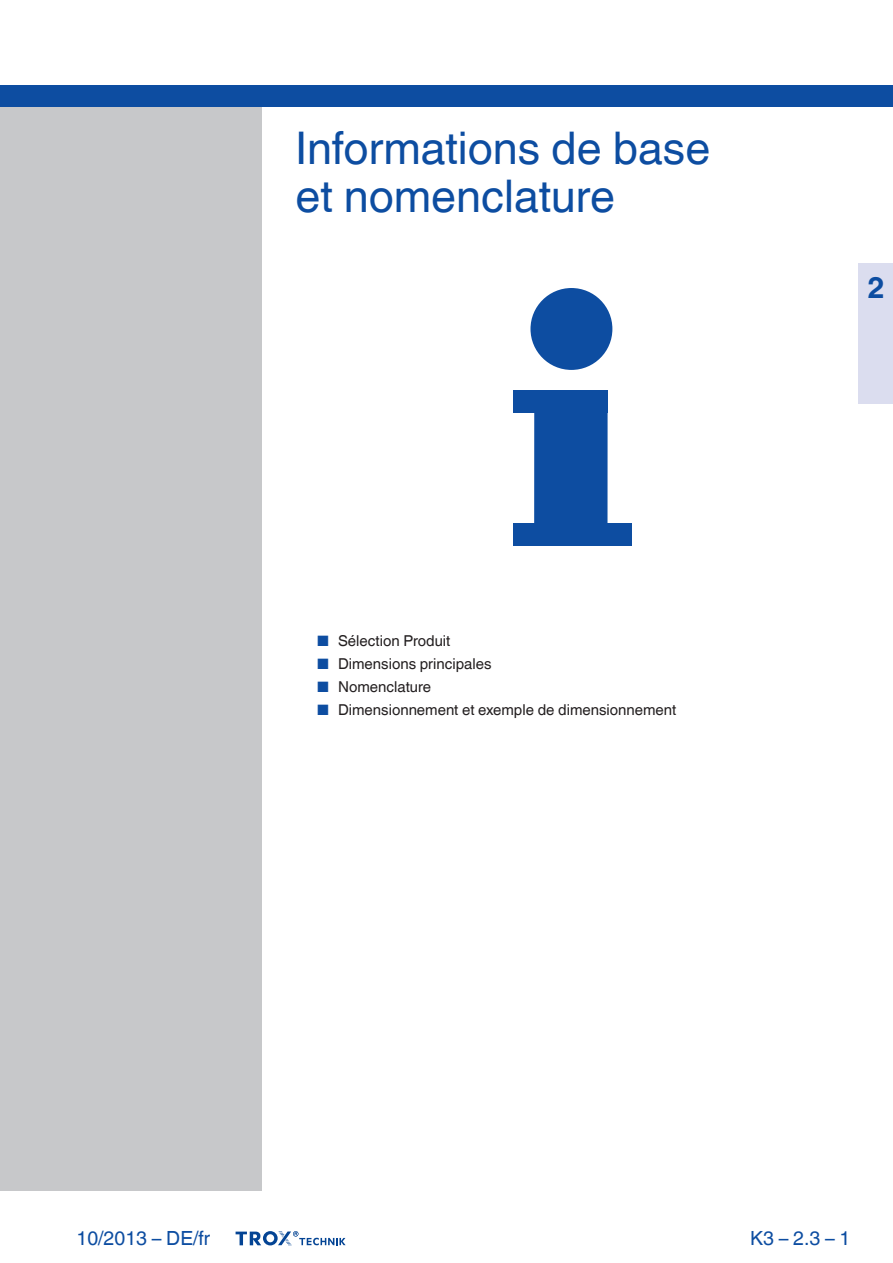
<style>
.page{position:relative;width:893px;height:1263px;background:#fff}
.page>*{position:absolute;margin:0;border:0;box-sizing:border-box;transform-origin:0 0}
.t1{font:45px/48px "TROX Helvetica";color:#0d4da1}
.t2{font:700 30px "TROX Helvetica";color:#0d4da1}
.t3{font:19.5px "TROX Helvetica";color:#0d4da1}
.t4{font:15px "TROX Helvetica";color:#231f20}
.s1{color:#0d4da1}
</style>
<div class="page">
<div style="left:0;top:106px;width:261px;height:1084px;background:#c7c8ca"></div>
<div style="left:0;top:85px;width:893px;height:21px;background:#0d4da1"></div>
<div style="left:534px;top:413px;width:74px;height:110px;background:#0d4da1"></div>
<div style="left:513px;top:390px;width:95px;height:23px;background:#0d4da1"></div>
<div style="left:530px;top:288px;width:82px;height:82px;background:#0d4da1;border-radius:50%"></div>
<div style="left:513px;top:523px;width:118px;height:23px;background:#0d4da1"></div>
<div style="left:859px;top:264px;width:34px;height:140px;background:#dbddef"></div>
<svg style="left:236px;top:1231px;width:110px;height:15px"></svg>
<h1 class="t1" style="left:296px;top:125px;width:416px">Informations de base et nomenclature</h1>
<p class="t4" style="left:317px;top:632px;width:135px"><span class="s1">■</span> Sélection Produit</p>
<p class="t4" style="left:317px;top:655px;width:176px"><span class="s1">■</span> Dimensions principales</p>
<p class="t4" style="left:317px;top:678px;width:116px"><span class="s1">■</span> Nomenclature</p>
<p class="t4" style="left:317px;top:700px;width:361px"><span class="s1">■</span> Dimensionnement et exemple de dimensionnement</p>
<h2 class="t2" style="left:867px;top:270px;width:19px">2</h2>
<h3 class="t3" style="left:77px;top:1227px;width:135px">10/2013 – DE/fr</h3>
<h3 class="t3" style="left:750px;top:1227px;width:102px">K3 – 2.3 – 1</h3>
</div>
